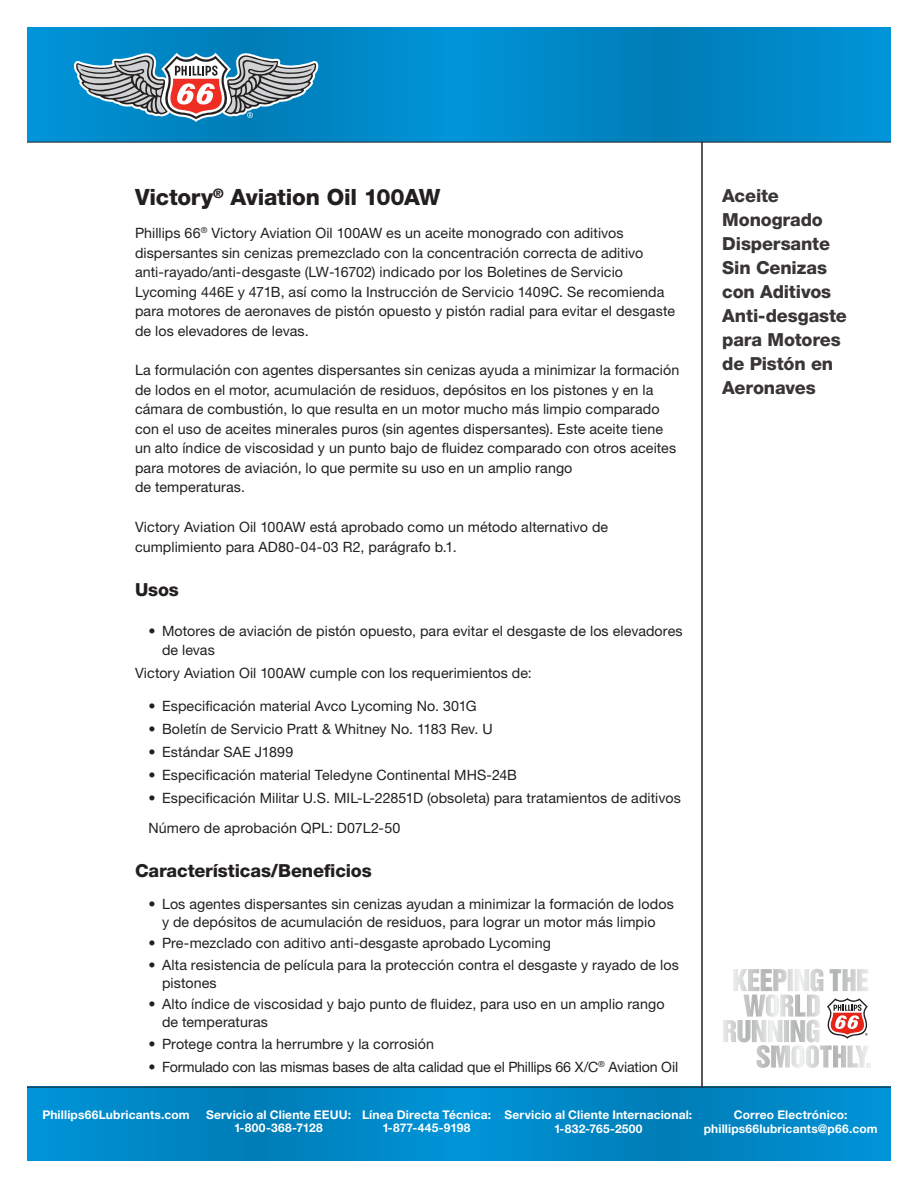
<style>
.page{position:relative;width:918px;height:1188px;background:#fff}
.page>*{position:absolute;margin:0;border:0;box-sizing:border-box;transform-origin:0 0}
.Headline{font:800 22.5px "Helvetica Neue LT Std";letter-spacing:-.01em;color:#231f20}
.Subhead{font:800 18px/24px "Helvetica Neue LT Std";letter-spacing:-.01em;color:#231f20}
.Body_Copy{font:800 18px "Helvetica Neue LT Std";color:#231f20}
.Body_Copy-2{font:14.25px/19.5px "Helvetica Neue LT Std";letter-spacing:.005em;color:#231f20}
.Body_Copy-3{font:14.25px "Helvetica Neue LT Std";letter-spacing:-.015em;color:#231f20}
.Before_bullets{font:14.25px "Helvetica Neue LT Std";letter-spacing:.005em;color:#231f20}
.t1{font:700 12px/13.5px "Helvetica Neue LT Std";letter-spacing:.015em;color:#fff;text-align:center}
</style>
<div class="page">
<svg style="left:27px;top:27px;width:864px;height:115px;background:#0088c8"></svg>
<svg style="left:27px;top:1088px;width:864px;height:73px;background:#0088c7"></svg>
<hr style="left:27px;top:1087px;width:864px;height:1px;background:#231f20">
<hr style="left:27px;top:142px;width:864px;height:1px;background:#231f20">
<svg style="left:74px;top:53px;width:244px;height:69px;background:#7494a9"></svg>
<svg style="left:723px;top:969px;width:147px;height:99px"></svg>
<hr style="left:702px;top:142px;width:1px;height:945px;background:#231f20">
<p class="Headline" style="left:135px;top:184px;width:307px">Victory<sup>®</sup> Aviation Oil 100AW</p>
<p class="Body_Copy-2" style="left:135px;top:223px;width:542px">Phillips 66<sup>®</sup> Victory Aviation Oil 100AW es un aceite monogrado con aditivos dispersantes sin cenizas premezclado con la concentración correcta de aditivo anti-rayado/anti-desgaste (LW-16702) indicado por los Boletines de Servicio Lycoming 446E y 471B, así como la Instrucción de Servicio 1409C. Se recomienda para motores de aeronaves de pistón opuesto y pistón radial para evitar el desgaste de los elevadores de levas.</p>
<p class="Body_Copy-2" style="left:135px;top:360px;width:546px">La formulación con agentes dispersantes sin cenizas ayuda a minimizar la formación de lodos en el motor, acumulación de residuos, depósitos en los pistones y en la cámara de combustión, lo que resulta en un motor mucho más limpio comparado con el uso de aceites minerales puros (sin agentes dispersantes). Este aceite tiene un alto índice de viscosidad y un punto bajo de fluidez comparado con otros aceites para motores de aviación, lo que permite su uso en un amplio rango<br>de temperaturas.</p>
<p class="Body_Copy-2" style="left:135px;top:517px;width:475px">Victory Aviation Oil 100AW está aprobado como un método alternativo de cumplimiento para AD80-04-03 R2, parágrafo b.1.</p>
<p class="Body_Copy" style="left:135px;top:579px;width:45px">Usos</p>
<p class="Body_Copy-2" style="left:162px;top:621px;width:522px;text-indent:-14px">• Motores de aviación de pistón opuesto, para evitar el desgaste de los elevadores de levas</p>
<p class="Body_Copy-2" style="left:135px;top:663px;width:398px">Victory Aviation Oil 100AW cumple con los requerimientos de:</p>
<p class="Body_Copy-2" style="left:148px;top:696px;width:330px">• Especificación material Avco Lycoming No. 301G</p>
<p class="Body_Copy-2" style="left:148px;top:719px;width:346px">• Boletín de Servicio Pratt &amp; Whitney No. 1183 Rev. U</p>
<p class="Body_Copy-2" style="left:148px;top:742px;width:146px">• Estándar SAE J1899</p>
<p class="Body_Copy-2" style="left:148px;top:765px;width:370px">• Especificación material Teledyne Continental MHS-24B</p>
<p class="Body_Copy-2" style="left:148px;top:788px;width:534px">• Especificación Militar U.S. MIL-L-22851D (obsoleta) para tratamientos de aditivos</p>
<p class="Before_bullets" style="left:148px;top:819px;width:253px">Número de aprobación QPL: D07L2-50</p>
<p class="Subhead" style="left:135px;top:859px;width:238px">Características/Beneficios</p>
<p class="Body_Copy-2" style="left:148px;top:894px;width:527px;line-height:18px;text-align:center">• Los agentes dispersantes sin cenizas ayudan a minimizar la formación de lodos y de depósitos de acumulación de residuos, para lograr un motor más limpio</p>
<p class="Body_Copy-2" style="left:148px;top:933px;width:404px">• Pre-mezclado con aditivo anti-desgaste aprobado Lycoming</p>
<p class="Body_Copy-2" style="left:162px;top:955px;width:518px;line-height:18px;text-indent:-14px">• Alta resistencia de película para la protección contra el desgaste y rayado de los pistones</p>
<p class="Body_Copy-2" style="left:162px;top:995px;width:504px;line-height:18px;text-indent:-14px">• Alto índice de viscosidad y bajo punto de fluidez, para uso en un amplio rango de temperaturas</p>
<p class="Body_Copy-2" style="left:148px;top:1034px;width:287px">• Protege contra la herrumbre y la corrosión</p>
<p class="Body_Copy-3" style="left:148px;top:1058px;width:531px">• Formulado con las mismas bases de alta calidad que el Phillips 66 X/C<sup>®</sup> Aviation Oil</p>
<p class="t1" style="left:42px;top:1107px;width:149px">Phillips66Lubricants.com</p>
<p class="t1" style="left:206px;top:1107px;width:146px">Servicio al Cliente EEUU:<br>1-800-368-7128</p>
<p class="t1" style="left:505px;top:1108px;width:189px">Servicio al Cliente Internacional:</p>
<p class="t1" style="left:362px;top:1107px;width:130px">Línea Directa Técnica:<br>1-877-445-9198</p>
<p class="t1" style="left:554px;top:1121px;width:90px">1-832-765-2500</p>
<p class="Subhead" style="left:722px;top:183px;width:126px">Aceite<br>Monogrado<br>Dispersante<br>Sin Cenizas con Aditivos<br>Anti-desgaste para Motores de Pistón en<br>Aeronaves</p>
<p class="t1" style="left:734px;top:1108px;width:115px">Correo Electrónico:</p>
<p class="t1" style="left:704px;top:1121px;width:176px">phillips66lubricants@p66.com</p>
</div>
